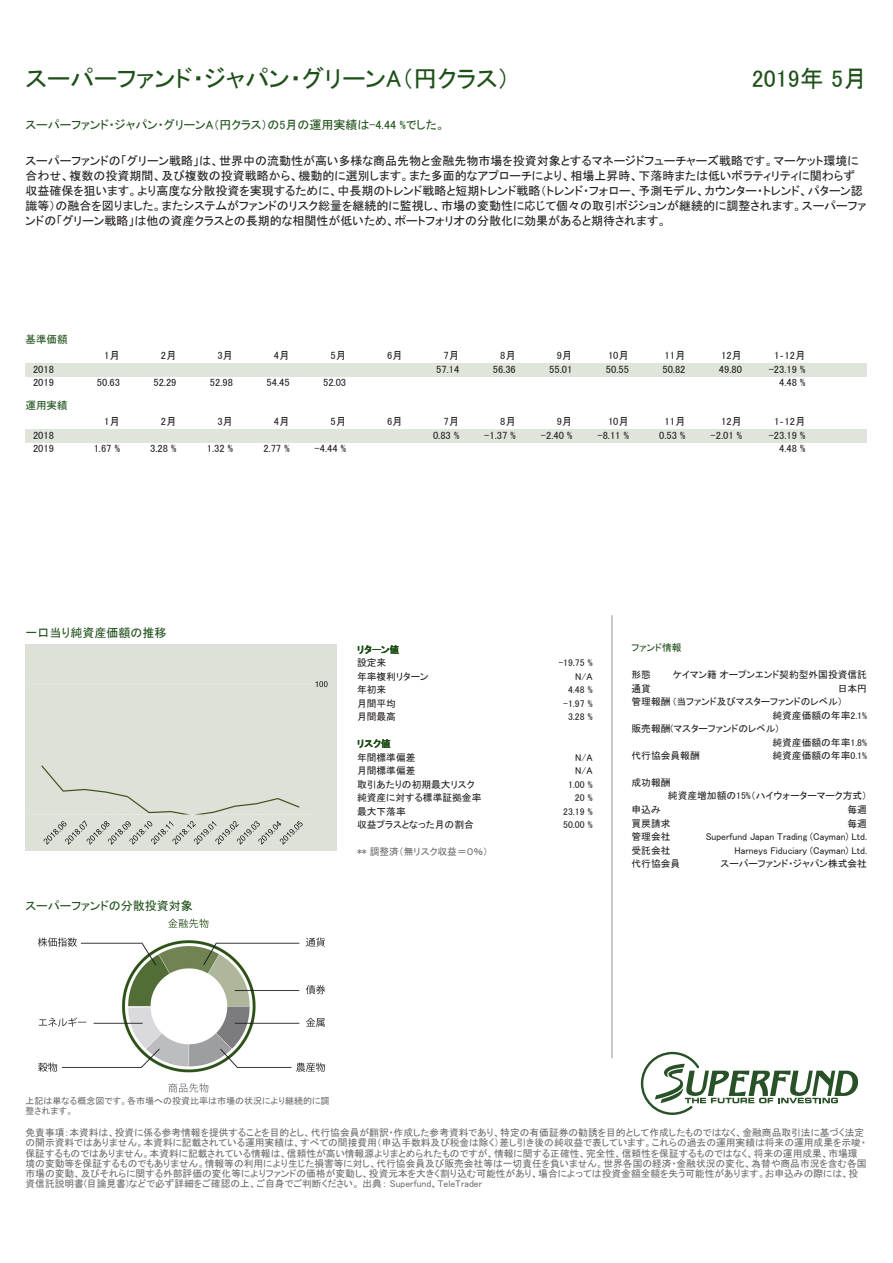
<style>
.page{position:relative;width:893px;height:1263px;background:#fff}
.page>*{position:absolute;margin:0;border:0;box-sizing:border-box;transform-origin:0 0}
.t1{font:24px "MS P Gothic";color:#1f501a}
.t2{font:12px/15px "MS P Gothic";color:#231f20}
.t3{font:12px "MS P Gothic";color:#1f501a}
.t4{font:10.5px "MS P Gothic";color:#231f20}
.t5{font:10.5px "MS P Gothic";color:#1f501a}
.t6{font:9.75px/10.2px "MS P Gothic";color:#6c6d70}
.t7{font:9.75px/12.8px "MS P Gothic";color:#231f20}
.t8{font:9.75px "MS P Gothic";color:#1f501a}
.t9{font:9px/10.5px "MS P Gothic";color:#6c6d70}
</style>
<div class="page">
<hr style="left:612px;top:615px;width:1px;height:443px;background:#939598">
<svg style="left:641px;top:1052px;width:217px;height:63px"></svg>
<div style="left:26px;top:363px;width:841px;height:13px;background:#dfe5da"></div>
<div style="left:26px;top:429px;width:841px;height:13px;background:#dfe5da"></div>
<img style="left:37px;top:918px;width:289px;height:175px">
<div style="left:26px;top:645px;width:310px;height:205px;background:#dee1d8"></div>
<h1 class="t1" style="left:26px;top:66px;width:486px">スーパーファンド・ジャパン・グリーンA（円クラス）</h1>
<h1 class="t1" style="left:752px;top:66px;width:117px">2019年 5月</h1>
<p class="t3" style="left:26px;top:119px;width:421px">スーパーファンド・ジャパン・グリーンA（円クラス）の5月の運用実績は-4.44 %でした。</p>
<p class="t2" style="left:26px;top:154px;width:842px">スーパーファンドの「グリーン戦略」は、世界中の流動性が高い多様な商品先物と金融先物市場を投資対象とするマネージドフューチャーズ戦略です。マーケット環境に合わせ、複数の投資期間、及び複数の投資戦略から、機動的に選別します。また多面的なアプローチにより、相場上昇時、下落時または低いボラティリティに関わらず収益確保を狙います。より高度な分散投資を実現するために、中長期のトレンド戦略と短期トレンド戦略（トレンド・フォロー、予測モデル、カウンター・トレンド、パターン認識等）の融合を図りました。またシステムがファンドのリスク総量を継続的に監視し、市場の変動性に応じて個々の取引ポジションが継続的に調整されます。スーパーファンドの「グリーン戦略」は他の資産クラスとの長期的な相関性が低いため、ポートフォリオの分散化に効果があると期待されます。</p>
<p class="t5" style="left:26px;top:334px;width:43px">基準価額</p>
<p class="t4" style="left:104px;top:350px;width:17px">1月</p>
<p class="t4" style="left:161px;top:350px;width:17px">2月</p>
<p class="t4" style="left:217px;top:350px;width:17px">3月</p>
<p class="t4" style="left:274px;top:350px;width:17px">4月</p>
<p class="t4" style="left:330px;top:350px;width:17px">5月</p>
<p class="t4" style="left:387px;top:350px;width:17px">6月</p>
<p class="t4" style="left:444px;top:350px;width:17px">7月</p>
<p class="t4" style="left:500px;top:350px;width:17px">8月</p>
<p class="t4" style="left:557px;top:350px;width:17px">9月</p>
<p class="t4" style="left:608px;top:350px;width:22px">10月</p>
<p class="t4" style="left:664px;top:350px;width:22px">11月</p>
<p class="t4" style="left:721px;top:350px;width:22px">12月</p>
<p class="t4" style="left:774px;top:350px;width:33px">1‐12月</p>
<p class="t4" style="left:33px;top:364px;width:22px">2018</p>
<p class="t4" style="left:436px;top:364px;width:25px">57.14</p>
<p class="t4" style="left:493px;top:364px;width:25px">56.36</p>
<p class="t4" style="left:549px;top:364px;width:25px">55.01</p>
<p class="t4" style="left:606px;top:364px;width:25px">50.55</p>
<p class="t4" style="left:662px;top:364px;width:25px">50.82</p>
<p class="t4" style="left:719px;top:364px;width:25px">49.80</p>
<p class="t4" style="left:769px;top:364px;width:38px">-23.19 %</p>
<p class="t4" style="left:33px;top:377px;width:22px">2019</p>
<p class="t4" style="left:97px;top:377px;width:25px">50.63</p>
<p class="t4" style="left:153px;top:377px;width:25px">52.29</p>
<p class="t4" style="left:210px;top:377px;width:25px">52.98</p>
<p class="t4" style="left:267px;top:377px;width:25px">54.45</p>
<p class="t4" style="left:323px;top:377px;width:25px">52.03</p>
<p class="t4" style="left:779px;top:377px;width:28px">4.48 %</p>
<p class="t5" style="left:26px;top:400px;width:43px">運用実績</p>
<p class="t4" style="left:104px;top:416px;width:17px">1月</p>
<p class="t4" style="left:161px;top:416px;width:17px">2月</p>
<p class="t4" style="left:217px;top:416px;width:17px">3月</p>
<p class="t4" style="left:274px;top:416px;width:17px">4月</p>
<p class="t4" style="left:330px;top:416px;width:17px">5月</p>
<p class="t4" style="left:387px;top:416px;width:17px">6月</p>
<p class="t4" style="left:444px;top:416px;width:17px">7月</p>
<p class="t4" style="left:500px;top:416px;width:17px">8月</p>
<p class="t4" style="left:557px;top:416px;width:17px">9月</p>
<p class="t4" style="left:608px;top:416px;width:22px">10月</p>
<p class="t4" style="left:664px;top:416px;width:22px">11月</p>
<p class="t4" style="left:721px;top:416px;width:22px">12月</p>
<p class="t4" style="left:774px;top:416px;width:33px">1‐12月</p>
<p class="t4" style="left:33px;top:430px;width:22px">2018</p>
<p class="t4" style="left:433px;top:430px;width:28px">0.83 %</p>
<p class="t4" style="left:484px;top:430px;width:33px">-1.37 %</p>
<p class="t4" style="left:541px;top:430px;width:33px">-2.40 %</p>
<p class="t4" style="left:597px;top:430px;width:33px">-8.11 %</p>
<p class="t4" style="left:659px;top:430px;width:28px">0.53 %</p>
<p class="t4" style="left:710px;top:430px;width:33px">-2.01 %</p>
<p class="t4" style="left:769px;top:430px;width:38px">-23.19 %</p>
<p class="t4" style="left:33px;top:443px;width:22px">2019</p>
<p class="t4" style="left:94px;top:443px;width:28px">1.67 %</p>
<p class="t4" style="left:150px;top:443px;width:28px">3.28 %</p>
<p class="t4" style="left:207px;top:443px;width:28px">1.32 %</p>
<p class="t4" style="left:263px;top:443px;width:28px">2.77 %</p>
<p class="t4" style="left:315px;top:443px;width:33px">-4.44 %</p>
<p class="t4" style="left:779px;top:443px;width:28px">4.48 %</p>
<p class="t3" style="left:26px;top:627px;width:142px">一口当り純資産価額の推移</p>
<p class="t3" style="left:26px;top:900px;width:169px">スーパーファンドの分散投資対象</p>
<p class="t8" style="left:357px;top:644px;width:44px">リターン値</p>
<p class="t7" style="left:357px;top:656px;width:31px">設定来</p>
<p class="t7" style="left:558px;top:656px;width:36px">-19.75 %</p>
<p class="t7" style="left:357px;top:670px;width:73px">年率複利リターン</p>
<p class="t7" style="left:575px;top:670px;width:19px">N/A</p>
<p class="t7" style="left:357px;top:683px;width:31px">年初来</p>
<p class="t7" style="left:568px;top:683px;width:26px">4.48 %</p>
<p class="t7" style="left:357px;top:697px;width:40px">月間平均</p>
<p class="t7" style="left:563px;top:697px;width:31px">-1.97 %</p>
<p class="t7" style="left:357px;top:710px;width:40px">月間最高</p>
<p class="t7" style="left:568px;top:710px;width:26px">3.28 %</p>
<p class="t8" style="left:357px;top:739px;width:35px">リスク値</p>
<p class="t7" style="left:357px;top:751px;width:60px">年間標準偏差</p>
<p class="t7" style="left:575px;top:751px;width:19px">N/A</p>
<p class="t7" style="left:357px;top:764px;width:60px">月間標準偏差</p>
<p class="t7" style="left:575px;top:764px;width:19px">N/A</p>
<p class="t7" style="left:357px;top:778px;width:119px">取引あたりの初期最大リスク</p>
<p class="t7" style="left:568px;top:778px;width:26px">1.00 %</p>
<p class="t7" style="left:357px;top:791px;width:126px">純資産に対する標準証拠金率</p>
<p class="t7" style="left:575px;top:791px;width:19px">20 %</p>
<p class="t7" style="left:357px;top:805px;width:50px">最大下落率</p>
<p class="t7" style="left:563px;top:805px;width:31px">23.19 %</p>
<p class="t7" style="left:357px;top:818px;width:118px">収益プラスとなった月の割合</p>
<p class="t7" style="left:563px;top:818px;width:31px">50.00 %</p>
<p class="t6" style="left:357px;top:847px;width:133px">** 調整済（無リスク収益＝０％）</p>
<p class="t8" style="left:632px;top:643px;width:52px">ファンド情報</p>
<p class="t7" style="left:632px;top:668px;width:21px">形態</p>
<p class="t7" style="left:673px;top:668px;width:196px">ケイマン籍 オープンエンド契約型外国投資信託</p>
<p class="t7" style="left:632px;top:682px;width:21px">通貨</p>
<p class="t7" style="left:838px;top:682px;width:31px">日本円</p>
<p class="t7" style="left:632px;top:695px;width:213px">管理報酬 (当ファンド及びマスターファンドのレベル）</p>
<p class="t7" style="left:772px;top:709px;width:96px">純資産価額の年率2.1%</p>
<p class="t7" style="left:632px;top:722px;width:148px">販売報酬(マスターファンドのレベル)</p>
<p class="t7" style="left:772px;top:736px;width:96px">純資産価額の年率1.8%</p>
<p class="t7" style="left:632px;top:749px;width:70px">代行協会員報酬</p>
<p class="t7" style="left:772px;top:749px;width:96px">純資産価額の年率0.1%</p>
<p class="t7" style="left:668px;top:776px;width:201px;text-indent:-36px">成功報酬<br>純資産増加額の15%（ハイウォーターマーク方式）</p>
<p class="t7" style="left:632px;top:803px;width:31px">申込み</p>
<p class="t7" style="left:848px;top:803px;width:21px">毎週</p>
<p class="t7" style="left:632px;top:817px;width:40px">買戻請求</p>
<p class="t7" style="left:848px;top:817px;width:21px">毎週</p>
<p class="t7" style="left:632px;top:830px;width:40px">管理会社</p>
<p class="t7" style="left:706px;top:830px;width:163px">Superfund Japan Trading (Cayman) Ltd.</p>
<p class="t7" style="left:632px;top:844px;width:40px">受託会社</p>
<p class="t7" style="left:734px;top:844px;width:134px">Harneys Fiduciary (Cayman) Ltd.</p>
<p class="t7" style="left:632px;top:857px;width:50px">代行協会員</p>
<p class="t7" style="left:721px;top:857px;width:148px">スーパーファンド・ジャパン株式会社</p>
<p class="t9" style="left:26px;top:1095px;width:306px">上記は単なる概念図です。各市場への投資比率は市場の状況により継続的に調整されます。</p>
<p class="t6" style="left:26px;top:1127px;width:843px">免責事項：本資料は、投資に係る参考情報を提供することを目的とし、代行協会員が翻訳・作成した参考資料であり、特定の有価証券の勧誘を目的として作成したものではなく、金融商品取引法に基づく法定の開示資料ではありません。本資料に記載されている運用実績は、すべての間接費用（申込手数料及び税金は除く）差し引き後の純収益で表しています。これらの過去の運用実績は将来の運用成果を示唆・保証するものではありません。本資料に記載されている情報は、信頼性が高い情報源よりまとめられたものですが、情報に関する正確性、完全性、信頼性を保証するものではなく、将来の運用成果、市場環境の変動等を保証するものでもありません。情報等の利用により生じた損害等に対し、代行協会員及び販売会社等は一切責任を負いません。世界各国の経済・金融状況の変化、為替や商品市況を含む各国市場の変動、及びそれらに関する外部評価の変化等によりファンドの価格が変動し、投資元本を大きく割り込む可能性があり、場合によっては投資金額全額を失う可能性があります。お申込みの際には、投資信託説明書(目論見書)などで必ず詳細をご確認の上、ご自身でご判断ください。 出典： Superfund、TeleTrader</p>
</div>
